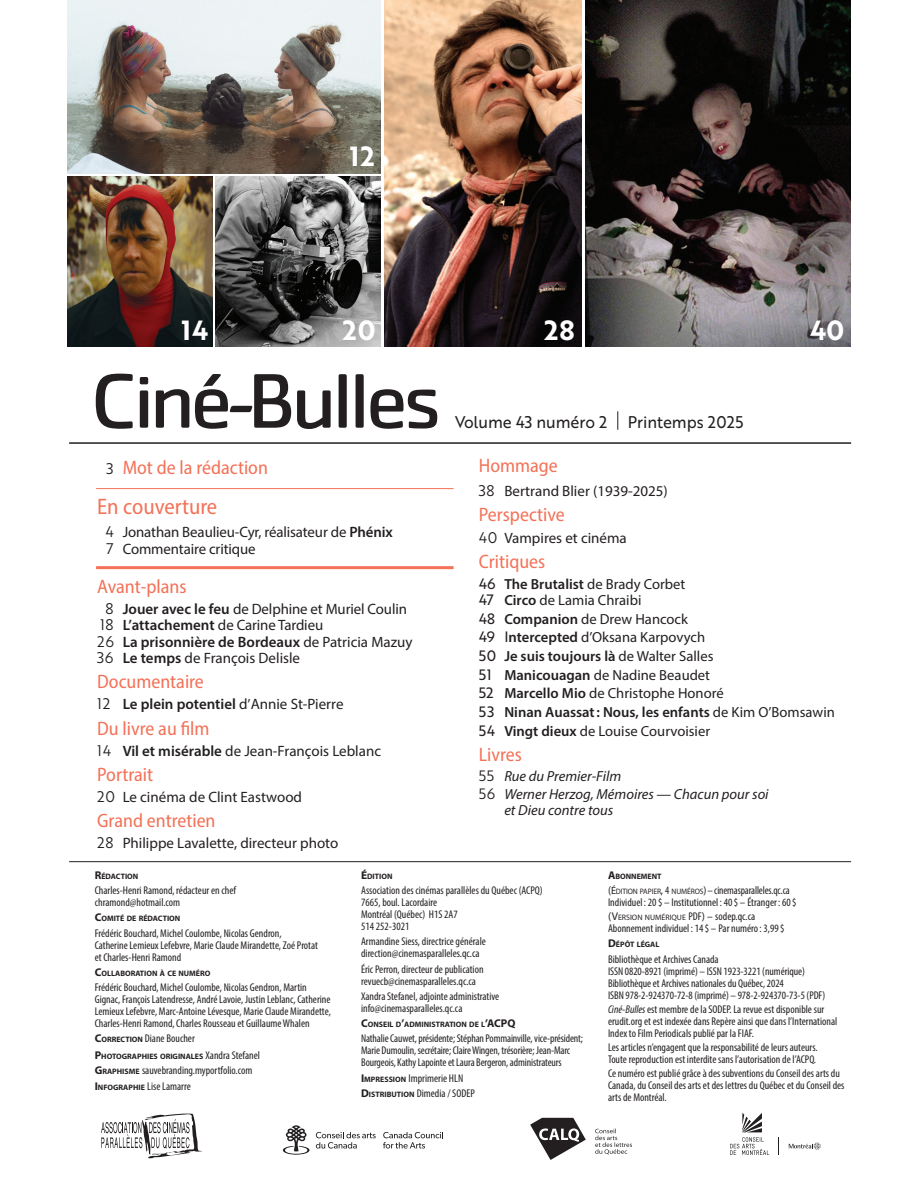
<style>
.page{position:relative;width:918px;height:1188px;background:#fff}
.page>*{position:absolute;margin:0;border:0;box-sizing:border-box;transform-origin:0 0}
.t1{font:27px "Brother 1816 Bold";letter-spacing:.04em;color:#fff}
.t2{font:semi-condensed 22.5px "Myriad Pro";color:#f37258}
.t3{font:semi-condensed 19.5px "Myriad Pro";color:#f37258}
.t4{font:16.5px "Brother 1816 Regular";letter-spacing:-.005em;color:#231f20;scale:.96 1}
.t5{font:15px/16.5px "Myriad Pro";letter-spacing:-.005em;color:#231f20}
.t6{font:600 15px "Myriad Pro";color:#231f20}
.t7{font:14.7px/18.6px "Myriad Pro";color:#231f20}
.t8{font:italic 14.7px/18.3px "Myriad Pro";color:#231f20}
.t9{font:condensed 11.25px/12px "Myriad Pro";color:#231f20}
.t10{font:condensed 11.25px/12px "Myriad Pro";color:#231f20;scale:.96 1}
.t11{font:700 7.8px "Myriad Pro";color:#231f20}
.t12{font:7.8px "Myriad Pro";color:#231f20}
.s1{font-family:"Brother 1816 Book";font-stretch:normal;font-size:15px;color:#231f20}
.s2{font-family:"Brother 1816 Book"}
.s3{font-weight:600}
.s4{font-family:"Brother 1816 Book";font-weight:400}
.s5{font-weight:400}
.s6{font-weight:400;font-size:14.7px}
.s7{font-family:"Brother 1816 Regular"}
.s8{font-family:"Brother 1816 Book";font-style:normal}
.s9{font-size:11.25px}
.s10{font-weight:700;font-stretch:normal}
.s11{font-weight:700;font-stretch:normal;font-size:7.8px}
.s12{font-weight:400;font-stretch:condensed;font-size:11.25px}
.s13{font-stretch:normal}
.s14{font-stretch:normal;font-size:10.5px}
.s15{font-stretch:normal;font-size:7.8px}
.s16{font-stretch:condensed;font-size:11.25px}
.s17{font-style:italic}
</style>
<div class="page">
<img style="left:585px;top:0;width:265px;height:347px">
<svg style="left:101px;top:1114px;width:101px;height:44px"></svg>
<svg style="left:383px;top:1132px;width:60px;height:17px"></svg>
<svg style="left:282px;top:1125px;width:94px;height:30px"></svg>
<svg style="left:730px;top:1113px;width:39px;height:42px"></svg>
<svg style="left:789px;top:1143px;width:32px;height:6px"></svg>
<svg style="left:595px;top:1129px;width:37px;height:25px"></svg>
<svg style="left:530px;top:1118px;width:56px;height:42px"></svg>
<hr style="left:69px;top:861px;width:782px;height:1px;background:#231f20">
<svg style="left:96px;top:374px;width:37px;height:55px"></svg>
<svg style="left:140px;top:377px;width:8px;height:51px"></svg>
<svg style="left:156px;top:389px;width:33px;height:39px"></svg>
<svg style="left:195px;top:374px;width:96px;height:55px"></svg>
<svg style="left:297px;top:390px;width:34px;height:39px"></svg>
<svg style="left:339px;top:374px;width:8px;height:54px"></svg>
<svg style="left:356px;top:374px;width:8px;height:54px"></svg>
<svg style="left:370px;top:389px;width:67px;height:40px"></svg>
<hr style="left:69px;top:442px;width:782px;height:2px;background:#231f20">
<img style="left:68px;top:0;width:313px;height:174px">
<img style="left:215px;top:177px;width:166px;height:170px">
<img style="left:68px;top:177px;width:144px;height:170px">
<img style="left:384px;top:0;width:198px;height:347px">
<svg style="left:617px;top:411px;width:1px;height:19px"></svg>
<hr style="left:96px;top:488px;width:358px;height:1px;background:#f37258">
<hr style="left:96px;top:566px;width:358px;height:3px;background:#f37258">
<h1 class="t1" style="left:350px;top:136px;width:26px">12</h1>
<h1 class="t1" style="left:342px;top:310px;width:35px">20</h1>
<h1 class="t1" style="left:182px;top:310px;width:29px">14</h1>
<h1 class="t1" style="left:544px;top:310px;width:32px">28</h1>
<h1 class="t1" style="left:810px;top:310px;width:36px">40</h1>
<h3 class="t3" style="left:107px;top:455px;width:163px"><span class="s1">3</span> Mot de la rédaction</h3>
<h2 class="t2" style="left:97px;top:493px;width:122px">En couverture</h2>
<h3 class="t5" style="left:105px;top:524px;width:289px"><span class="s2">4</span> Jonathan Beaulieu-Cyr, réalisateur de <span class="s3">Phénix<br></span><span class="s2">7</span> Commentaire critique</h3>
<h3 class="t3" style="left:97px;top:574px;width:91px">Avant-plans</h3>
<h3 class="t5" style="left:97px;top:600px;width:317px;text-indent:8px"><span class="s2">8</span> <span class="s3">Jouer avec le feu</span> de Delphine et Muriel Coulin <span class="s2">18</span> <span class="s3">L’attachement</span> de Carine Tardieu<br><span class="s2">26</span> <span class="s3">La prisonnière de Bordeaux</span> de Patricia Mazuy <span class="s2">36</span> <span class="s3">Le temps</span> de François Delisle</h3>
<h3 class="t3" style="left:97px;top:670px;width:108px">Documentaire</h3>
<h3 class="t6" style="left:97px;top:695px;width:248px"><span class="s4">12</span> Le plein potentiel <span class="s5">d</span><span class="s6">’</span><span class="s5">Annie St-Pierre</span></h3>
<h3 class="t3" style="left:97px;top:716px;width:114px">Du livre au film</h3>
<h3 class="t5" style="left:97px;top:742px;width:285px"><span class="s2">14</span> <span class="s3">Vil et misérable</span> de Jean-François Leblanc</h3>
<h3 class="t3" style="left:97px;top:763px;width:58px">Portrait</h3>
<h3 class="t5" style="left:97px;top:788px;width:206px"><span class="s2">20</span> Le cinéma de Clint Eastwood</h3>
<h3 class="t3" style="left:97px;top:809px;width:120px">Grand entretien</h3>
<h3 class="t5" style="left:97px;top:835px;width:243px"><span class="s2">28</span> Philippe Lavalette, directeur photo</h3>
<h3 class="t4" style="left:455px;top:410px;width:302px">Volume 43 numéro 2 Printemps 2025</h3>
<h3 class="t3" style="left:479px;top:454px;width:81px">Hommage</h3>
<h3 class="t5" style="left:479px;top:482px;width:190px"><span class="s2">38</span> Bertrand Blier (1939-2025)</h3>
<h3 class="t3" style="left:479px;top:503px;width:87px">Perspective</h3>
<h3 class="t5" style="left:479px;top:530px;width:150px"><span class="s2">40</span> Vampires et cinéma</h3>
<h3 class="t3" style="left:479px;top:549px;width:68px">Critiques</h3>
<h3 class="t7" style="left:479px;top:575px;width:208px;line-height:16.5px"><span class="s7">46</span> <span class="s3">The Brutalist</span> de Brady Corbet<br><span class="s7">47</span> <span class="s3">Circo</span> de Lamia Chraibi</h3>
<p class="t7" style="left:479px;top:609px;width:358px"><span class="s7">48</span> <span class="s3">Companion</span> de Drew Hancock<br><span class="s7">49 I</span><span class="s3">ntercepted</span> d’Oksana Karpovych<br><span class="s7">50</span> <span class="s3">Je suis toujours là</span> de Walter Salles<br><span class="s7">51</span> <span class="s3">Manicouagan</span> de Nadine Beaudet<br><span class="s7">52</span> <span class="s3">Marcello Mio</span> de Christophe Honoré<br><span class="s7">53</span> <span class="s3">Ninan Auassat: Nous, les enfants</span> de Kim O’Bomsawin <span class="s7">54</span> <span class="s3">Vingt dieux</span> de Louise Courvoisier</p>
<h3 class="t3" style="left:479px;top:742px;width:45px">Livres</h3>
<h3 class="t8" style="left:479px;top:767px;width:291px"><span class="s8">55</span> Rue du Premier-Film<br><span class="s8">56</span> Werner Herzog, Mémoires — Chacun pour soi</h3>
<h3 class="t8" style="left:504px;top:801px;width:110px">et Dieu contre tous</h3>
<p class="t11" style="left:95px;top:871px;width:45px"><span class="s9">R</span>ÉDACTION</p>
<p class="t9" style="left:95px;top:884px;width:143px">Charles-Henri Ramond, rédacteur en chef chramond@hotmail.com</p>
<p class="t11" style="left:95px;top:914px;width:87px"><span class="s9">C</span>OMITÉ DE RÉDACTION</p>
<p class="t9" style="left:95px;top:927px;width:225px">Frédéric Bouchard, Michel Coulombe, Nicolas Gendron,<br>Catherine Lemieux Lefebvre, Marie Claude Mirandette, Zoé Protat et Charles-Henri Ramond</p>
<p class="t11" style="left:95px;top:968px;width:117px"><span class="s9">C</span>OLLABORATION À CE NUMÉRO</p>
<p class="t9" style="left:95px;top:981px;width:238px">Frédéric Bouchard, Michel Coulombe, Nicolas Gendron, Martin Gignac, François Latendresse, André Lavoie, Justin Leblanc, Catherine Lemieux Lefebvre, Marc-Antoine Lévesque, Marie Claude Mirandette, Charles-Henri Ramond, Charles Rousseau et Guillaume Whalen</p>
<p class="t9" style="left:95px;top:1032px;width:102px"><span class="s10">C</span><span class="s11">ORRECTION</span> Diane Boucher</p>
<p class="t11" style="left:95px;top:1051px;width:167px"><span class="s9">P</span>HOTOGRAPHIES ORIGINALES <span class="s12">Xandra Stefanel</span></p>
<p class="t9" style="left:95px;top:1063px;width:159px;line-height:15.3px"><span class="s10">G</span><span class="s11">RAPHISME</span> sauvebranding.myportfolio.com<br><span class="s10">I</span> <span class="s11">NFOGRAPHIE</span> Lise Lamarre</p>
<p class="t11" style="left:361px;top:871px;width:33px"><span class="s9">É</span>DITION</p>
<p class="t9" style="left:361px;top:884px;width:183px">Association des cinémas parallèles du Québec (ACPQ)<br>7665, boul. Lacordaire<br>Montréal (Québec) H1S 2A7<br>514 252-3021</p>
<p class="t9" style="left:361px;top:935px;width:126px">Armandine Siess, directrice générale direction@cinemasparalleles.qc.ca</p>
<p class="t9" style="left:361px;top:963px;width:124px">Éric Perron, directeur de publication revuecb@cinemasparalleles.qc.ca</p>
<p class="t9" style="left:361px;top:990px;width:140px">Xandra Stefanel, adjointe administrative info@cinemasparalleles.qc.ca</p>
<p class="t11" style="left:361px;top:1019px;width:156px"><span class="s9">C</span>ONSEIL D<span class="s9">’</span>ADMINISTRATION DE L<span class="s9">’ACPQ</span></p>
<p class="t9" style="left:361px;top:1032px;width:223px">Nathalie Cauwet, présidente; Stéphan Pommainville, vice-président;<br>Marie Dumoulin, secrétaire; Claire Wingen, trésorière; Jean-Marc<br>Bourgeois, Kathy Lapointe et Laura Bergeron, administrateurs</p>
<p class="t9" style="left:361px;top:1070px;width:115px;line-height:15.3px"><span class="s10">I</span> <span class="s11">MPRESSION</span> Imprimerie HLN<br><span class="s10">D</span><span class="s11">ISTRIBUTION</span> Dimedia / SODEP</p>
<p class="t11" style="left:608px;top:871px;width:55px"><span class="s9">A</span>BONNEMENT</p>
<p class="t10" style="left:608px;top:884px;width:198px"><span class="s13">(</span><span class="s14">É</span><span class="s15">DITION PAPIER</span><span class="s13">,</span> 4 <span class="s15">NUMÉROS</span><span class="s13">)</span>–cinemasparalleles.qc.ca<br>Individuel : 20$ – Institutionnel : 40$ – Étranger : 60$</p>
<p class="t12" style="left:608px;top:913px;width:149px"><span class="s9">(V</span>ERSION NUMÉRIQUE <span class="s16">PDF</span><span class="s9">)</span> <span class="s9">–</span> <span class="s16">sodep.qc.ca</span></p>
<p class="t9" style="left:608px;top:922px;width:178px">Abonnement individuel : 14$ – Par numéro: 3,99$</p>
<p class="t11" style="left:608px;top:940px;width:53px"><span class="s9">D</span>ÉPÔT LÉGAL</p>
<p class="t9" style="left:608px;top:953px;width:219px">Bibliothèque et Archives Canada<br>ISSN 0820-8921 (imprimé) – ISSN 1923-3221 (numérique)<br>Bibliothèque et Archives nationales du Québec, 2024<br>ISBN 978-2-924370-72-8 (imprimé) – 978-2-924370-73-5 (PDF)</p>
<p class="t9" style="left:608px;top:1003px;width:231px"><span class="s17">Ciné-Bulles</span> est membre de la SODEP. La revue est disponible sur erudit.org et est indexée dans Repère ainsi que dans l’International<br>Index to Film Periodicals publié par la FIAF.</p>
<p class="t9" style="left:608px;top:1041px;width:211px">Les articles n’engagent que la responsabilité de leurs auteurs.<br>Toute reproduction est interdite sans l’autorisation de l’ACPQ.</p>
<p class="t9" style="left:608px;top:1067px;width:238px">Ce numéro est publié grâce à des subventions du Conseil des arts du<br>Canada, du Conseil des arts et des lettres du Québec et du Conseil des arts de Montréal.</p>
</div>
